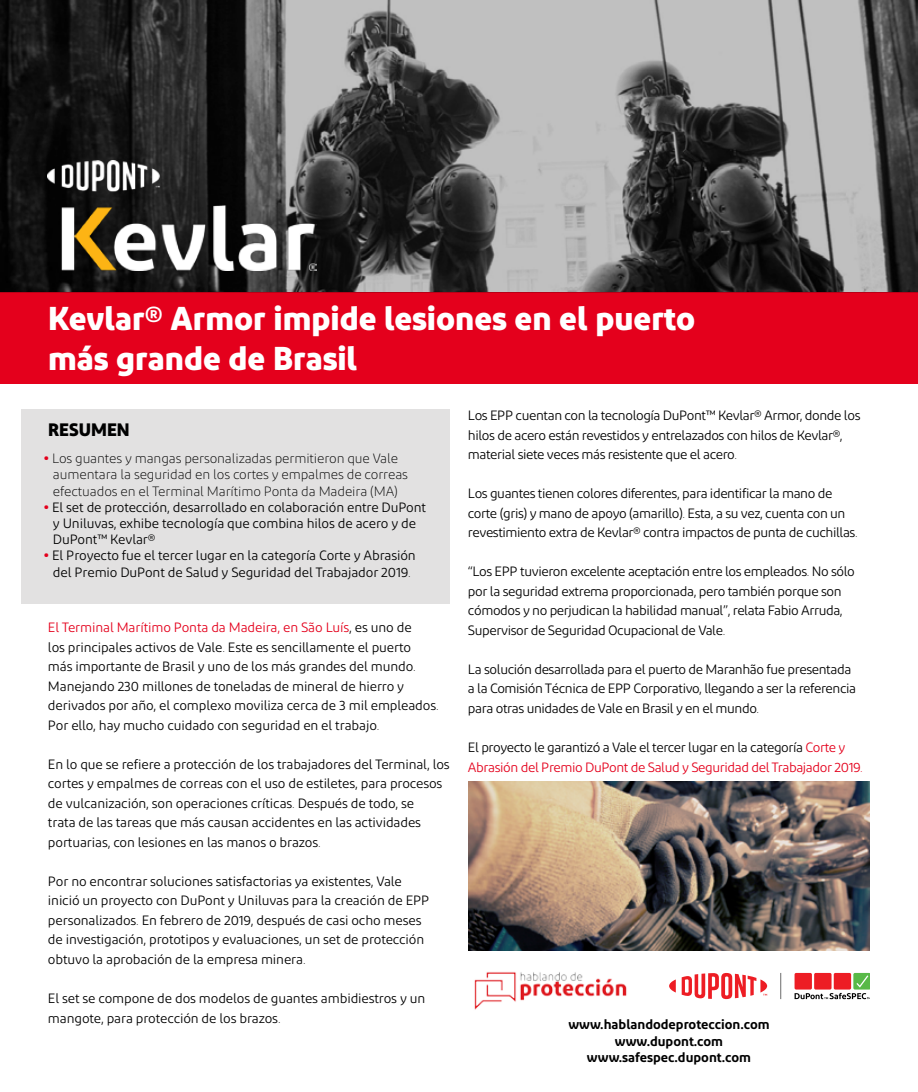
<style>
.page{position:relative;width:918px;height:1092px;background:#fff}
.page>*{position:absolute;margin:0;border:0;box-sizing:border-box;transform-origin:0 0}
.t1{font:700 33px/39.6px "Diodrum Arabic";color:#fff}
.t2{font:700 18px "Diodrum Arabic";color:#000}
.t3{font:13.5px/19.5px "Diodrum Arabic";letter-spacing:-.01em;color:#000}
.t4{font:13.5px/19.5px "Diodrum Arabic";letter-spacing:-.03em;color:#000}
.t5{font:300 13.5px/16.2px "Diodrum Arabic";letter-spacing:-.01em;color:#000}
.t6{font:13.5px/19.5px "Diodrum Arabic";letter-spacing:-.03em;color:#e4001c}
.t7{font:600 13.5px/16.5px "Diodrum";color:#000;text-align:center}
.s1{font-weight:700;color:#e4001c}
.s2{color:#e4001c}
.s3{color:#000}
</style>
<div class="page">
<div style="left:0;top:293px;width:918px;height:91px;background:#e4001c"></div>
<div style="left:21px;top:409px;width:429px;height:195px;background:#e2e1e1"></div>
<svg style="left:3px;top:3px;width:912px;height:287px;background:#656565"></svg>
<div style="left:0;top:0;width:918px;height:293px;border:2px solid #000"></div>
<img style="left:48px;top:160px;width:268px;height:110px">
<img style="left:468px;top:781px;width:402px;height:169px">
<svg style="left:781px;top:973px;width:1px;height:25px"></svg>
<svg style="left:669px;top:979px;width:7px;height:13px"></svg>
<svg style="left:682px;top:973px;width:85px;height:25px"></svg>
<div style="left:795px;top:972px;width:17px;height:17px;background:#ed1d24;border-radius:2px"></div>
<div style="left:814px;top:972px;width:18px;height:17px;background:#ed1d24;border-radius:2px"></div>
<div style="left:834px;top:972px;width:17px;height:17px;background:#ed1d24;border-radius:2px"></div>
<div style="left:853px;top:972px;width:17px;height:17px;background:#58b947;border-radius:2px"></div>
<svg style="left:795px;top:975px;width:75px;height:23px"></svg>
<img style="left:474px;top:972px;width:153px;height:38px">
<h1 class="t1" style="left:48px;top:299px;width:649px">Kevlar® Armor impide lesiones en el puerto más grande de Brasil</h1>
<h2 class="t2" style="left:48px;top:419px;width:83px">RESUMEN</h2>
<p class="t5" style="left:53px;top:450px;width:357px;text-indent:-9px"><span class="s1">•</span> Los guantes y mangas personalizadas permitieron que Vale aumentara la seguridad en los cortes y empalmes de correas efectuados en el Terminal Marítimo Ponta da Madeira (MA)</p>
<p class="t3" style="left:53px;top:499px;width:375px;line-height:16.2px;text-indent:-9px"><span class="s1">•</span> El set de protección, desarrollado en colaboración entre DuPont y Uniluvas, exhibe tecnología que combina hilos de acero y de<br>DuPont™ Kevlar®</p>
<p class="t3" style="left:44px;top:547px;width:373px;line-height:16.2px;text-align:center"><span class="s1">•</span> El Proyecto fue el tercer lugar en la categoría Corte y Abrasión del Premio DuPont de Salud y Seguridad del Trabajador 2019.</p>
<p class="t3" style="left:48px;top:617px;width:392px"><span class="s2">El Terminal Marítimo Ponta da Madeira, en São Luís</span>, es uno de<br>los principales activos de Vale. Este es sencillamente el puerto más importante de Brasil y uno de los más grandes del mundo.<br>Manejando 230 millones de toneladas de mineral de hierro y derivados por año, el complexo moviliza cerca de 3 mil empleados.<br>Por ello, hay mucho cuidado con seguridad en el trabajo.</p>
<p class="t3" style="left:48px;top:754px;width:403px">En lo que se refiere a protección de los trabajadores del Terminal, los cortes y empalmes de correas con el uso de estiletes, para procesos de vulcanización, son operaciones críticas. Después de todo, se<br>trata de las tareas que más causan accidentes en las actividades portuarias, con lesiones en las manos o brazos.</p>
<p class="t3" style="left:48px;top:871px;width:383px">Por no encontrar soluciones satisfactorias ya existentes, Vale inició un proyecto con DuPont y Uniluvas para la creación de EPP personalizados. En febrero de 2019, después de casi ocho meses de investigación, prototipos y evaluaciones, un set de protección obtuvo la aprobación de la empresa minera.</p>
<p class="t3" style="left:48px;top:988px;width:379px">El set se compone de dos modelos de guantes ambidiestros y un mangote, para protección de los brazos.</p>
<p class="t4" style="left:468px;top:406px;width:394px">Los EPP cuentan con la tecnología DuPont™ Kevlar® Armor, donde los hilos de acero están revestidos y entrelazados con hilos de Kevlar®, material siete veces más resistente que el acero.</p>
<p class="t4" style="left:468px;top:483px;width:391px">Los guantes tienen colores diferentes, para identificar la mano de corte (gris) y mano de apoyo (amarillo). Esta, a su vez, cuenta con un revestimiento extra de Kevlar® contra impactos de punta de cuchillas.</p>
<p class="t4" style="left:468px;top:561px;width:388px">“Los EPP tuvieron excelente aceptación entre los empleados. No sólo por la seguridad extrema proporcionada, pero también porque son cómodos y no perjudican la habilidad manual”, relata Fabio Arruda, Supervisor de Seguridad Ocupacional de Vale.</p>
<p class="t4" style="left:468px;top:659px;width:390px">La solución desarrollada para el puerto de Maranhão fue presentada a la Comisión Técnica de EPP Corporativo, llegando a ser la referencia para otras unidades de Vale en Brasil y en el mundo.</p>
<p class="t6" style="left:468px;top:737px;width:396px"><span class="s3">El proyecto le garantizó a Vale el tercer lugar en la categoría</span> Corte y<br>Abrasión del Premio DuPont de Salud y Seguridad del Trabajador 2019.</p>
<p class="t7" style="left:568px;top:1015px;width:203px">www.hablandodeproteccion.com www.dupont.com www.safespec.dupont.com</p>
</div>
